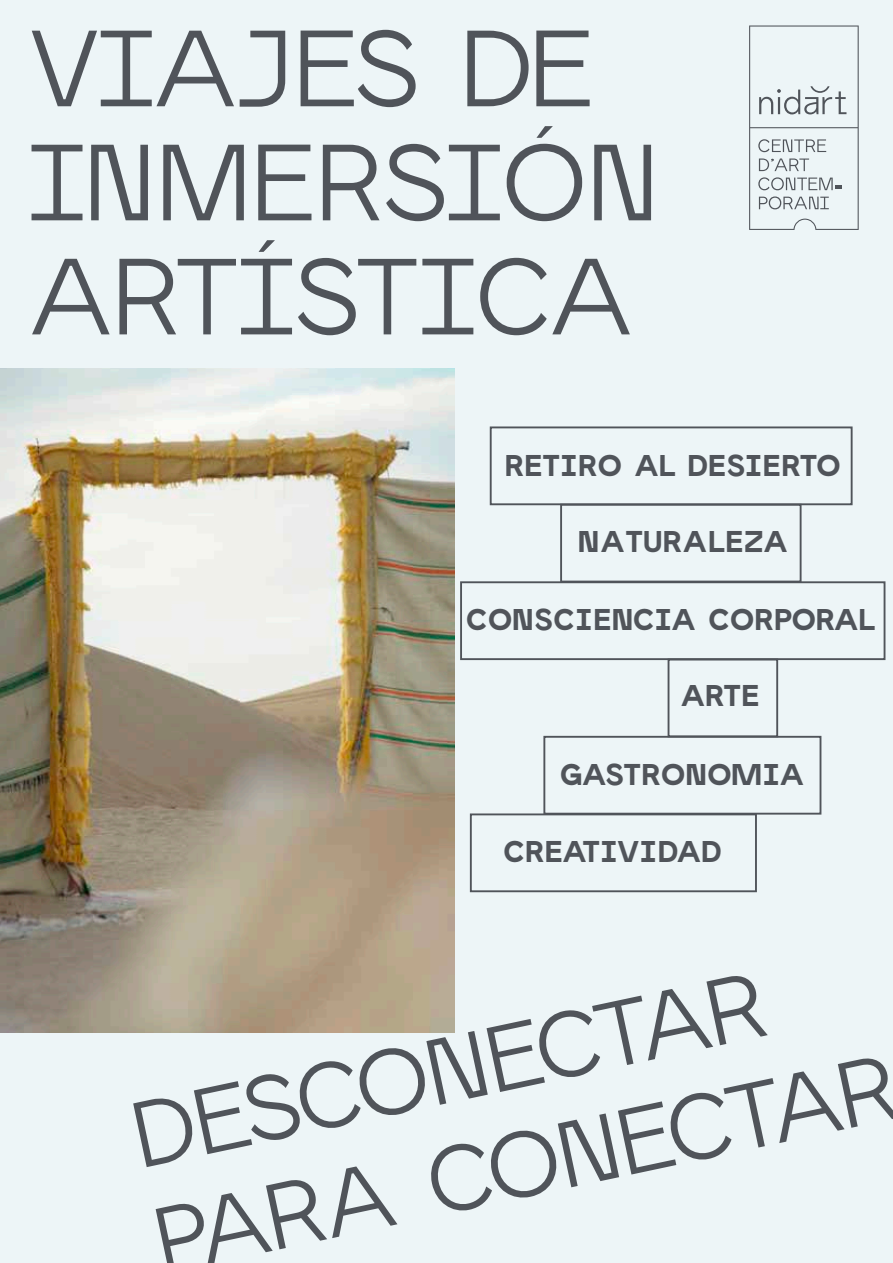
<style>
.page{position:relative;width:893px;height:1263px;background:#edf5f7}
.page>*{position:absolute;margin:0;border:0;box-sizing:border-box;transform-origin:0 0}
.t1{font:108px/114px "Archiv Grotesk";letter-spacing:-.025em;color:#50545a}
.t2{font:93px/108px "Archiv Grotesk";color:#50545a}
.t3{font:700 30px "Archiv Grotesk";color:#50545a;scale:.96 1}
.t4{font:700 30px "Archiv Grotesk";letter-spacing:-.025em;color:#50545a;scale:.96 1}
.t5{font:700 30px "Archiv Grotesk";letter-spacing:-.03em;color:#50545a;scale:.96 1}
</style>
<div class="page">
<svg style="left:749px;top:26px;width:110px;height:204px"></svg>
<img style="left:0;top:368px;width:454px;height:664px">
<div style="left:490px;top:426px;width:363px;height:79px;border:2px solid #50545a"></div>
<div style="left:560px;top:504px;width:241px;height:78px;border:2px solid #50545a"></div>
<div style="left:460px;top:581px;width:425px;height:79px;border:2px solid #50545a"></div>
<div style="left:543px;top:736px;width:278px;height:79px;border:2px solid #50545a"></div>
<div style="left:668px;top:659px;width:110px;height:78px;border:2px solid #50545a"></div>
<div style="left:470px;top:813px;width:287px;height:79px;border:2px solid #50545a"></div>
<h1 class="t1" style="left:28px;top:12px;width:633px">VIAJES DE<br>INMERSIÓN<br>ARTÍSTICA</h1>
<p class="t3" style="left:504px;top:448px;width:352px">RETIRO AL DESIERTO</p>
<p class="t3" style="left:578px;top:523px;width:221px">NATURALEZA</p>
<p class="t3" style="left:466px;top:601px;width:428px">CONSCIENCIA CORPORAL</p>
<p class="t3" style="left:680px;top:678px;width:84px">ARTE</p>
<p class="t4" style="left:560px;top:756px;width:257px">GASTRONOMIA</p>
<p class="t5" style="left:503px;top:833px;width:230px">CREATIVIDAD</p>
<h2 class="t2" style="left:122px;top:1084px;width:759px;rotate:-12deg">DESCONECTAR<br>PARA CONECTAR</h2>
</div>
